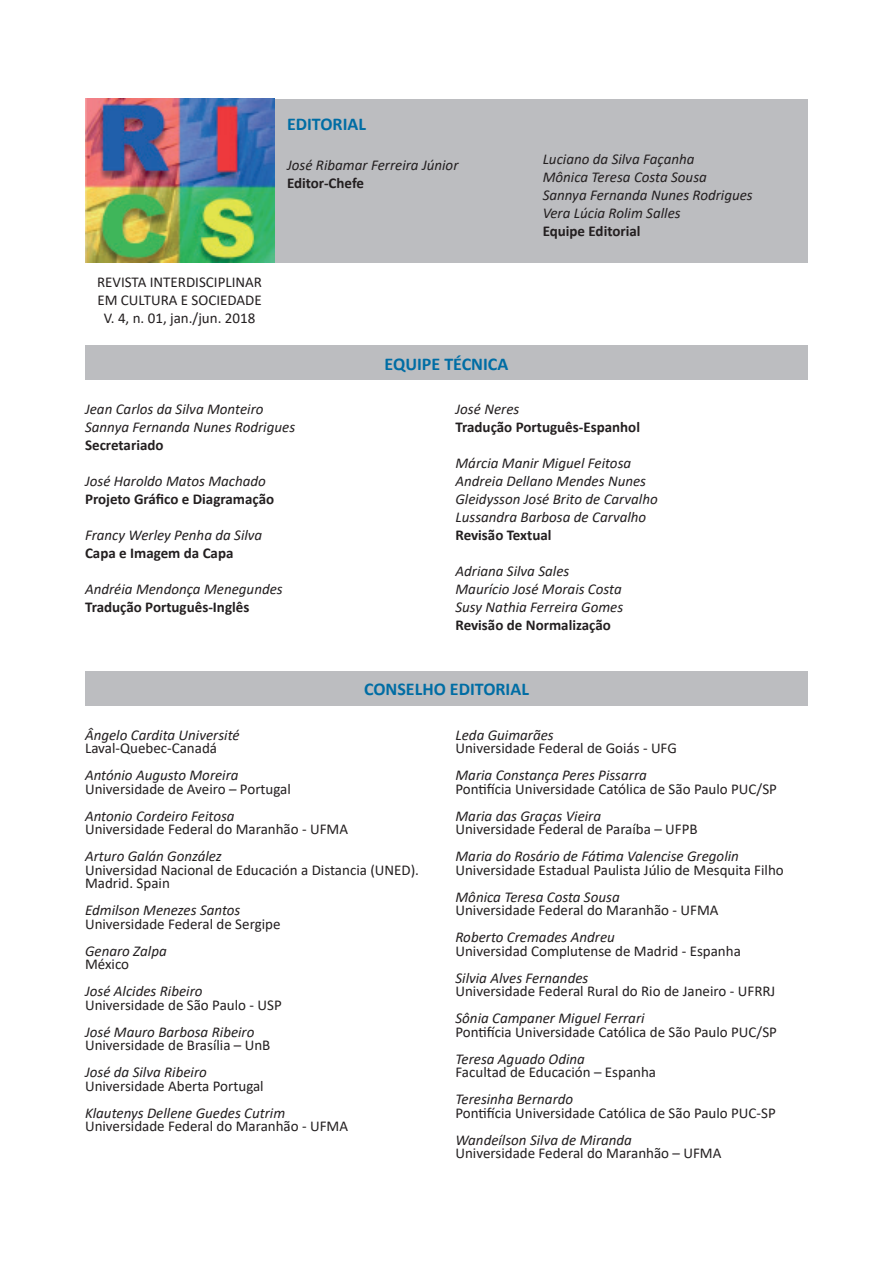
<style>
.page{position:relative;width:893px;height:1263px;background:#fff}
.page>*{position:absolute;margin:0;border:0;box-sizing:border-box;transform-origin:0 0}
.t1{font:700 18px "Calibri";color:#006da4}
.t2{font:italic 15px/18px "Calibri";color:#231f20}
.t3{font:15px/18px "Calibri";color:#231f20}
.t4{font:700 15px "Calibri";color:#231f20}
</style>
<div class="page">
<div style="left:111px;top:99px;width:697px;height:163px;background:#bcbdc0"></div>
<div style="left:85px;top:345px;width:723px;height:35px;background:#bcbdc0"></div>
<div style="left:85px;top:671px;width:723px;height:34px;background:#bcbdc0"></div>
<img style="left:85px;top:99px;width:189px;height:163px">
<p class="t1" style="left:287px;top:112px;width:80px">EDITORIAL</p>
<p class="t2" style="left:287px;top:155px;width:173px">José Ribamar Ferreira Júnior</p>
<p class="t4" style="left:287px;top:172px;width:79px">Editor-Chefe</p>
<p class="t3" style="left:97px;top:272px;width:167px;text-align:center">REVISTA INTERDISCIPLINAR<br>EM CULTURA E SOCIEDADE<br>V. 4, n. 01, jan./jun. 2018</p>
<p class="t1" style="left:385px;top:351px;width:125px">EQUIPE TÉCNICA</p>
<p class="t2" style="left:543px;top:149px;width:212px">Luciano da Silva Façanha<br>Mônica Teresa Costa Sousa<br>Sannya Fernanda Nunes Rodrigues<br>Vera Lúcia Rolim Salles</p>
<p class="t4" style="left:543px;top:220px;width:99px">Equipe Editorial</p>
<p class="t2" style="left:85px;top:400px;width:212px">Jean Carlos da Silva Monteiro<br>Sannya Fernanda Nunes Rodrigues</p>
<p class="t4" style="left:85px;top:435px;width:80px">Secretariado</p>
<p class="t2" style="left:85px;top:472px;width:182px">José Haroldo Matos Machado</p>
<p class="t4" style="left:85px;top:489px;width:191px">Projeto Gráfico e Diagramação</p>
<p class="t2" style="left:85px;top:526px;width:179px">Francy Werley Penha da Silva</p>
<p class="t4" style="left:85px;top:543px;width:150px">Capa e Imagem da Capa</p>
<p class="t2" style="left:85px;top:580px;width:199px">Andréia Mendonça Menegundes</p>
<p class="t4" style="left:85px;top:597px;width:166px">Tradução Português-Inglês</p>
<p class="t2" style="left:455px;top:400px;width:65px">José Neres</p>
<p class="t4" style="left:455px;top:417px;width:186px">Tradução Português-Espanhol</p>
<p class="t2" style="left:455px;top:454px;width:204px">Márcia Manir Miguel Feitosa<br>Andreia Dellano Mendes Nunes<br>Gleidysson José Brito de Carvalho<br>Lussandra Barbosa de Carvalho</p>
<p class="t4" style="left:455px;top:525px;width:98px">Revisão Textual</p>
<p class="t2" style="left:455px;top:562px;width:169px">Adriana Silva Sales<br>Maurício José Morais Costa<br>Susy Nathia Ferreira Gomes</p>
<p class="t4" style="left:455px;top:615px;width:157px">Revisão de Normalização</p>
<p class="t1" style="left:364px;top:676px;width:166px">CONSELHO EDITORIAL</p>
<p class="t2" style="left:85px;top:725px;width:156px">Ângelo Cardita Université</p>
<p class="t3" style="left:85px;top:739px;width:134px">Laval-Quebec-Canadá</p>
<p class="t2" style="left:85px;top:765px;width:155px">António Augusto Moreira</p>
<p class="t3" style="left:85px;top:779px;width:207px">Universidade de Aveiro – Portugal</p>
<p class="t2" style="left:85px;top:806px;width:151px">Antonio Cordeiro Feitosa</p>
<p class="t3" style="left:85px;top:820px;width:265px">Universidade Federal do Maranhão - UFMA</p>
<p class="t2" style="left:85px;top:846px;width:138px">Arturo Galán González</p>
<p class="t3" style="left:85px;top:862px;width:336px;line-height:13.5px">Universidad Nacional de Educación a Distancia (UNED).<br>Madrid. Spain</p>
<p class="t2" style="left:85px;top:900px;width:157px">Edmilson Menezes Santos</p>
<p class="t3" style="left:85px;top:914px;width:197px">Universidade Federal de Sergipe</p>
<p class="t2" style="left:85px;top:941px;width:83px">Genaro Zalpa</p>
<p class="t3" style="left:85px;top:955px;width:46px">México</p>
<p class="t2" style="left:85px;top:981px;width:119px">José Alcides Ribeiro</p>
<p class="t3" style="left:85px;top:995px;width:198px">Universidade de São Paulo - USP</p>
<p class="t2" style="left:85px;top:1022px;width:171px">José Mauro Barbosa Ribeiro</p>
<p class="t3" style="left:85px;top:1036px;width:187px">Universidade de Brasília – UnB</p>
<p class="t2" style="left:85px;top:1062px;width:123px">José da Silva Ribeiro</p>
<p class="t3" style="left:85px;top:1076px;width:180px">Universidade Aberta Portugal</p>
<p class="t2" style="left:85px;top:1103px;width:202px">Klautenys Dellene Guedes Cutrim</p>
<p class="t3" style="left:85px;top:1117px;width:265px">Universidade Federal do Maranhão - UFMA</p>
<p class="t2" style="left:455px;top:725px;width:100px">Leda Guimarães</p>
<p class="t3" style="left:455px;top:739px;width:223px">Universidade Federal de Goiás - UFG</p>
<p class="t2" style="left:455px;top:765px;width:193px">Maria Constança Peres Pissarra</p>
<p class="t3" style="left:455px;top:779px;width:323px">Pontifícia Universidade Católica de São Paulo PUC/SP</p>
<p class="t2" style="left:455px;top:806px;width:147px">Maria das Graças Vieira</p>
<p class="t3" style="left:455px;top:820px;width:244px">Universidade Federal de Paraíba – UFPB</p>
<p class="t2" style="left:455px;top:846px;width:285px">Maria do Rosário de Fátima Valencise Gregolin</p>
<p class="t3" style="left:455px;top:860px;width:330px">Universidade Estadual Paulista Júlio de Mesquita Filho</p>
<p class="t2" style="left:455px;top:887px;width:166px">Mônica Teresa Costa Sousa</p>
<p class="t3" style="left:455px;top:901px;width:265px">Universidade Federal do Maranhão - UFMA</p>
<p class="t2" style="left:455px;top:927px;width:161px">Roberto Cremades Andreu</p>
<p class="t3" style="left:455px;top:941px;width:287px">Universidad Complutense de Madrid - Espanha</p>
<p class="t2" style="left:455px;top:968px;width:134px">Silvia Alves Fernandes</p>
<p class="t3" style="left:455px;top:982px;width:321px">Universidade Federal Rural do Rio de Janeiro - UFRRJ</p>
<p class="t2" style="left:455px;top:1008px;width:191px">Sônia Campaner Miguel Ferrari</p>
<p class="t3" style="left:455px;top:1022px;width:323px">Pontifícia Universidade Católica de São Paulo PUC/SP</p>
<p class="t2" style="left:455px;top:1049px;width:131px">Teresa Aguado Odina</p>
<p class="t3" style="left:455px;top:1063px;width:202px">Facultad de Educación – Espanha</p>
<p class="t2" style="left:455px;top:1089px;width:119px">Teresinha Bernardo</p>
<p class="t3" style="left:455px;top:1103px;width:322px">Pontifícia Universidade Católica de São Paulo PUC-SP</p>
<p class="t2" style="left:455px;top:1130px;width:178px">Wandeílson Silva de Miranda</p>
<p class="t3" style="left:455px;top:1144px;width:267px">Universidade Federal do Maranhão – UFMA</p>
</div>
